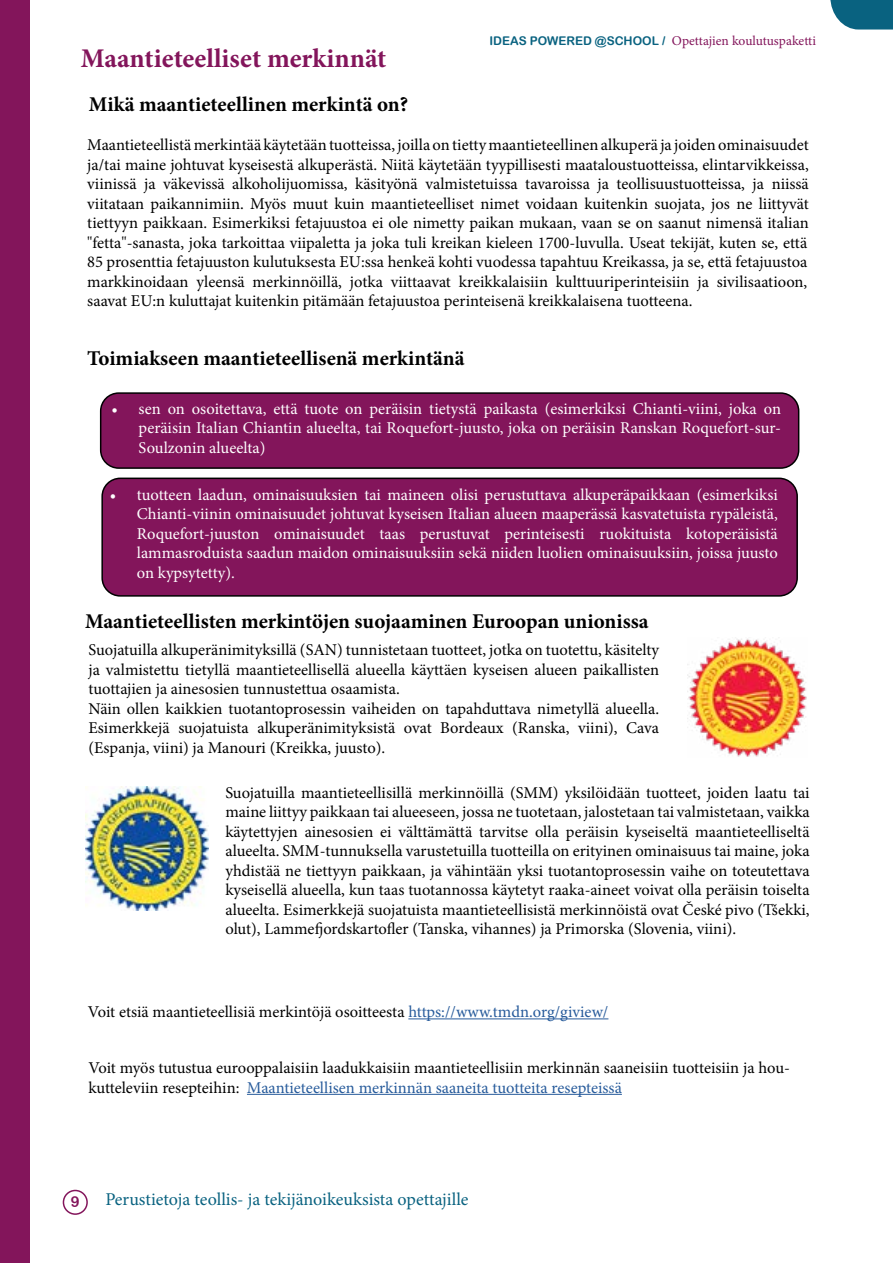
<style>
.page{position:relative;width:893px;height:1263px;background:#fff}
.page>*{position:absolute;margin:0;border:0;box-sizing:border-box;transform-origin:0 0}
.t1{font:700 27px "Minion Pro";color:#83155b}
.t2{font:700 21px "Minion Pro";color:#000}
.t3{font:18px "Minion Pro";color:#096280}
.t4{font:16.5px/19.5px "Minion Pro";color:#000;text-align:justify}
.t5{font:16.5px/19.5px "Minion Pro";color:#fff;text-align:justify}
.t6{font:15px "Arial Rounded MT Bold";color:#83155b}
.t7{font:13.5px "Minion Pro";color:#83155b}
.s1{font-family:"Arial Rounded MT Bold";font-size:12px;color:#096280}
.s2{color:#275b9b}
</style>
<div class="page">
<div style="left:63px;top:1190px;width:25px;height:25px;border:2px solid #83155b;border-radius:50%"></div>
<svg style="left:830px;top:0;width:63px;height:30px;background:#287590"></svg>
<div style="left:0;top:0;width:30px;height:1263px;background:#83155b"></div>
<div style="left:101px;top:393px;width:698px;height:75px;background:#83155b;border-radius:18px"></div>
<div style="left:100px;top:392px;width:699px;height:77px;border:2px solid #000;border-radius:18px"></div>
<div style="left:102px;top:478px;width:695px;height:118px;background:#83155b;border-radius:18px"></div>
<div style="left:101px;top:478px;width:697px;height:119px;border:2px solid #000;border-radius:18px"></div>
<hr style="left:247px;top:1094px;width:375px;height:1px;background:#275b9b">
<hr style="left:408px;top:1018px;width:200px;height:1px;background:#275b9b">
<img style="left:687px;top:637px;width:120px;height:120px">
<img style="left:85px;top:787px;width:123px;height:123px">
<p class="t7" style="left:489px;top:32px;width:328px"><span class="s1">IDEAS POWERED @SCHOOL /</span> Opettajien koulutuspaketti</p>
<h1 class="t1" style="left:81px;top:40px;width:307px">Maantieteelliset merkinnät</h1>
<p class="t2" style="left:89px;top:90px;width:321px">Mikä maantieteellinen merkintä on?</p>
<p class="t4" style="left:87px;top:135px;width:723px">Maantieteellistä merkintää käytetään tuotteissa, joilla on tietty maantieteellinen alkuperä ja joiden ominaisuudet ja/tai maine johtuvat kyseisestä alkuperästä. Niitä käytetään tyypillisesti maataloustuotteissa, elintarvikkeissa, viinissä ja väkevissä alkoholijuomissa, käsityönä valmistetuissa tavaroissa ja teollisuustuotteissa, ja niissä viitataan paikannimiin. Myös muut kuin maantieteelliset nimet voidaan kuitenkin suojata, jos ne liittyvät tiettyyn paikkaan. Esimerkiksi fetajuustoa ei ole nimetty paikan mukaan, vaan se on saanut nimensä italian "fetta"-sanasta, joka tarkoittaa viipaletta ja joka tuli kreikan kieleen 1700-luvulla. Useat tekijät, kuten se, että 85 prosenttia fetajuuston kulutuksesta EU:ssa henkeä kohti vuodessa tapahtuu Kreikassa, ja se, että fetajuustoa markkinoidaan yleensä merkinnöillä, jotka viittaavat kreikkalaisiin kulttuuriperinteisiin ja sivilisaatioon, saavat EU:n kuluttajat kuitenkin pitämään fetajuustoa perinteisenä kreikkalaisena tuotteena.</p>
<p class="t2" style="left:87px;top:343px;width:379px">Toimiakseen maantieteellisenä merkintänä</p>
<p class="t5" style="left:139px;top:399px;width:644px;text-indent:-27px">• sen on osoitettava, että tuote on peräisin tietystä paikasta (esimerkiksi Chianti-viini, joka on peräisin Italian Chiantin alueelta, tai Roquefort-juusto, joka on peräisin Ranskan Roquefort-sur-Soulzonin alueelta)</p>
<p class="t5" style="left:137px;top:485px;width:642px;text-indent:-27px">• tuotteen laadun, ominaisuuksien tai maineen olisi perustuttava alkuperäpaikkaan (esimerkiksi Chianti-viinin ominaisuudet johtuvat kyseisen Italian alueen maaperässä kasvatetuista rypäleistä, Roquefort-juuston ominaisuudet taas perustuvat perinteisesti ruokituista kotoperäisistä lammasroduista saadun maidon ominaisuuksiin sekä niiden luolien ominaisuuksiin, joissa juusto on kypsytetty).</p>
<p class="t2" style="left:85px;top:607px;width:565px">Maantieteellisten merkintöjen suojaaminen Euroopan unionissa</p>
<p class="t4" style="left:88px;top:640px;width:572px;text-align:left">Suojatuilla alkuperänimityksillä (SAN) tunnistetaan tuotteet, jotka on tuotettu, käsitelty ja valmistettu tietyllä maantieteellisellä alueella käyttäen kyseisen alueen paikallisten tuottajien ja ainesosien tunnustettua osaamista.<br>Näin ollen kaikkien tuotantoprosessin vaiheiden on tapahduttava nimetyllä alueella.<br>Esimerkkejä suojatuista alkuperänimityksistä ovat Bordeaux (Ranska, viini), Cava (Espanja, viini) ja Manouri (Kreikka, juusto).</p>
<p class="t4" style="left:225px;top:783px;width:586px">Suojatuilla maantieteellisillä merkinnöillä (SMM) yksilöidään tuotteet, joiden laatu tai maine liittyy paikkaan tai alueeseen, jossa ne tuotetaan, jalostetaan tai valmistetaan, vaikka käytettyjen ainesosien ei välttämättä tarvitse olla peräisin kyseiseltä maantieteelliseltä alueelta. SMM-tunnuksella varustetuilla tuotteilla on erityinen ominaisuus tai maine, joka yhdistää ne tiettyyn paikkaan, ja vähintään yksi tuotantoprosessin vaihe on toteutettava kyseisellä alueella, kun taas tuotannossa käytetyt raaka-aineet voivat olla peräisin toiselta alueelta. Esimerkkejä suojatuista maantieteellisistä merkinnöistä ovat České pivo (Tšekki, olut), Lammefjordskartofler (Tanska, vihannes) ja Primorska (Slovenia, viini).</p>
<p class="t4" style="left:88px;top:1002px;width:522px">Voit etsiä maantieteellisiä merkintöjä osoitteesta <span class="s2">https://www.tmdn.org/giview/</span></p>
<p class="t4" style="left:88px;top:1058px;width:703px">Voit myös tutustua eurooppalaisiin laadukkaisiin maantieteellisiin merkinnän saaneisiin tuotteisiin ja hou&shy;kutteleviin resepteihin: <span class="s2">Maantieteellisen merkinnän saaneita tuotteita resepteissä</span></p>
<p class="t6" style="left:71px;top:1192px;width:10px">9</p>
<p class="t3" style="left:105px;top:1187px;width:365px">Perustietoja teollis- ja tekijänoikeuksista opettajille</p>
</div>
